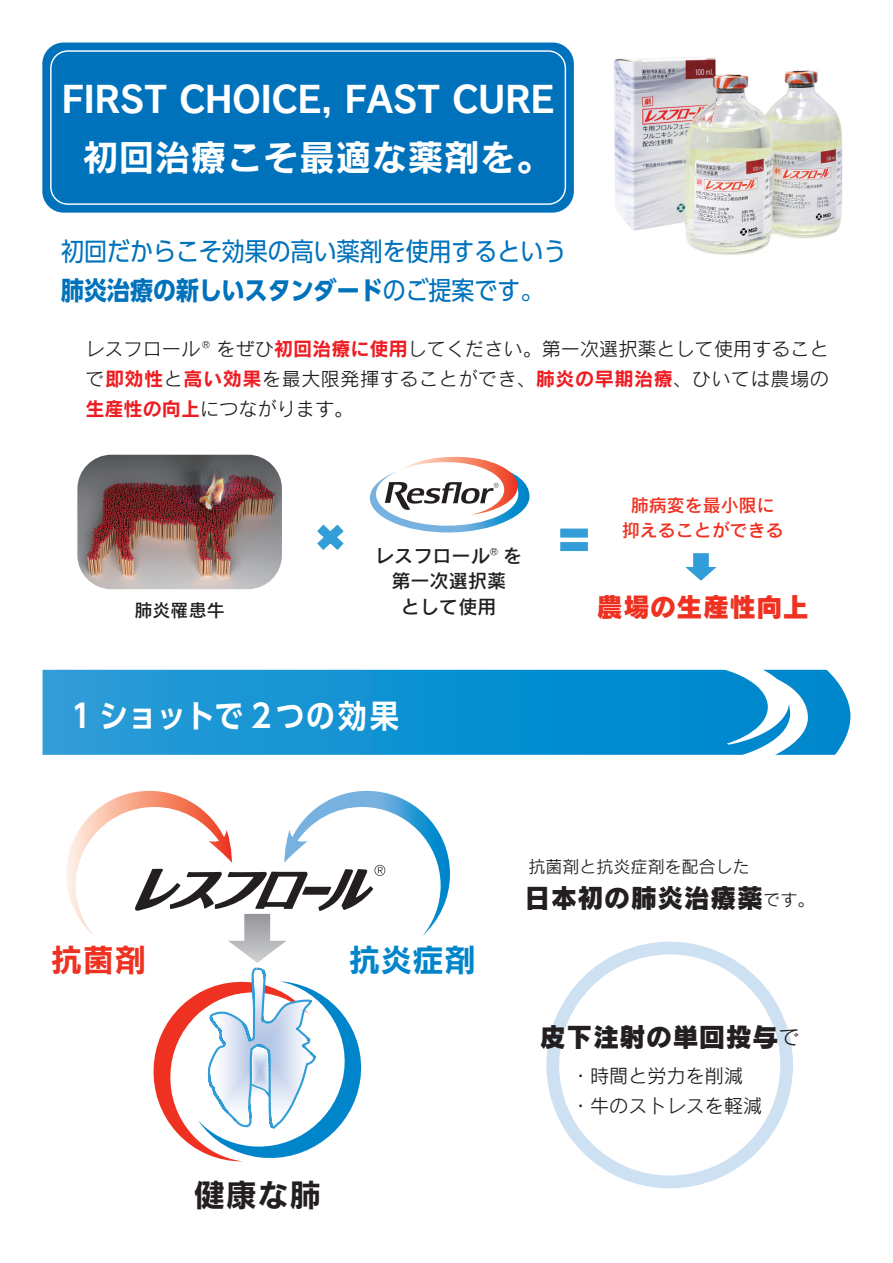
<style>
.page{position:relative;width:893px;height:1263px;background:#fff}
.page>*{position:absolute;margin:0;border:0;box-sizing:border-box;transform-origin:0 0}
.t1{font:36.15px/57.4px "Rodin Pro N B";letter-spacing:-.01em;color:#fff;text-align:center}
.t2{font:31.95px "UD Shin Go C Oniz Pr 6 N De B";color:#fff}
.t3{font:31.95px "Rodin Pro N B";color:#0085cb}
.t4{font:31.95px "Rodin Pro N B";color:#231f20}
.t5{font:31.95px "Rodin Pro N B";color:#ef3122}
.t6{font:26.55px "Rodin Pro N EB";color:#231f20}
.t7{font:26.55px "Rodin Pro N EB";color:#ef3122}
.t8{font:25.5px/38.2px "UD Shin Go C Oniz Pr 6 N";color:#0072bc}
.t9{font:19.2px/29.7px "Rodin Pro N M";letter-spacing:.025em;color:#231f20}
.t10{font:19.2px/29.7px "Rodin Pro N M";color:#231f20}
.t11{font:19.2px "Rodin Pro N DB";color:#231f20}
.t12{font:18px/25.5px "Rodin Pro N DB";color:#ef3122;text-align:center}
.t13{font:18px "Rodin Pro N DB";color:#231f20}
.t14{font:16.95px "Rodin Pro N M";color:#231f20}
.s1{font-weight:700}
.s2{font-family:"Rodin Pro N B";color:#ee1d23}
.s3{font-family:"Rodin Pro N M";font-size:16.95px}
.s4{font-family:"Rodin Pro N M";font-size:21.3px}
</style>
<div class="page">
<svg style="left:43px;top:670px;width:807px;height:85px;background:#1393d2"></svg>
<svg style="left:708px;top:669px;width:100px;height:86px"></svg>
<div style="left:42px;top:43px;width:532px;height:170px;background:#0072bc;border-radius:21px"></div>
<div style="left:50px;top:50px;width:516px;height:155px;border:1px solid #fff;border-radius:17px"></div>
<img style="left:614px;top:57px;width:229px;height:198px">
<svg style="left:317px;top:525px;width:27px;height:25px"></svg>
<svg style="left:66px;top:791px;width:384px;height:371px"></svg>
<svg style="left:370px;top:457px;width:159px;height:75px"></svg>
<svg style="left:685px;top:553px;width:32px;height:28px"></svg>
<svg style="left:560px;top:528px;width:28px;height:23px"></svg>
<div style="left:546px;top:942px;width:247px;height:246px;border:13px solid #cee1f3;border-radius:50%"></div>
<img style="left:77px;top:455px;width:205px;height:134px">
<h1 class="t1" style="left:61px;top:69px;width:495px">FIRST CHOICE, FAST CURE初回治療こそ最適な薬剤を。</h1>
<h3 class="t8" style="left:61px;top:231px;width:507px">初回だからこそ効果の高い薬剤を使用するという<span class="s1">肺炎治療の新しいスタンダード</span>のご提案です。</h3>
<p class="t10" style="left:217px;top:333px;width:614px">をぜひ<span class="s2">初回治療に使用</span>してください。第一次選択薬として使用すること</p>
<p class="t9" style="left:85px;top:333px;width:745px">レスフロール®<br>で<span class="s2">即効性</span>と<span class="s2">高い効果</span>を最大限発揮することができ、<span class="s2">肺炎の早期治療</span>、ひいては農場の<span class="s2">生産性の向上</span>につながります。</p>
<p class="t13" style="left:135px;top:598px;width:91px">肺炎罹患牛</p>
<p class="t11" style="left:503px;top:543px;width:21px">を</p>
<p class="t11" style="left:375px;top:543px;width:134px">レスフロール®</p>
<p class="t11" style="left:391px;top:568px;width:116px">第一次選択薬</p>
<p class="t11" style="left:401px;top:594px;width:97px">として使用</p>
<h2 class="t2" style="left:72px;top:690px;width:329px">1 ショットで 2つの効果</h2>
<p class="t12" style="left:622px;top:491px;width:163px">肺病変を最小限に抑えることができる</p>
<h3 class="t7" style="left:596px;top:588px;width:214px">農場の生産性向上</h3>
<p class="t14" style="left:529px;top:856px;width:223px">抗菌剤と抗炎症剤を配合した</p>
<h2 class="t5" style="left:51px;top:939px;width:97px">抗菌剤</h2>
<h2 class="t3" style="left:349px;top:939px;width:129px">抗炎症剤</h2>
<h2 class="t4" style="left:194px;top:1174px;width:129px">健康な肺</h2>
<h3 class="t6" style="left:524px;top:879px;width:275px">日本初の肺炎治療薬<span class="s3">です</span></h3>
<p class="t14" style="left:797px;top:889px;width:19px">。</p>
<h3 class="t6" style="left:539px;top:1019px;width:262px">皮下注射の単回投与<span class="s4">で</span></h3>
<p class="t10" style="left:571px;top:1060px;width:193px">・時間と労力を削減・牛のストレスを軽減</p>
</div>
